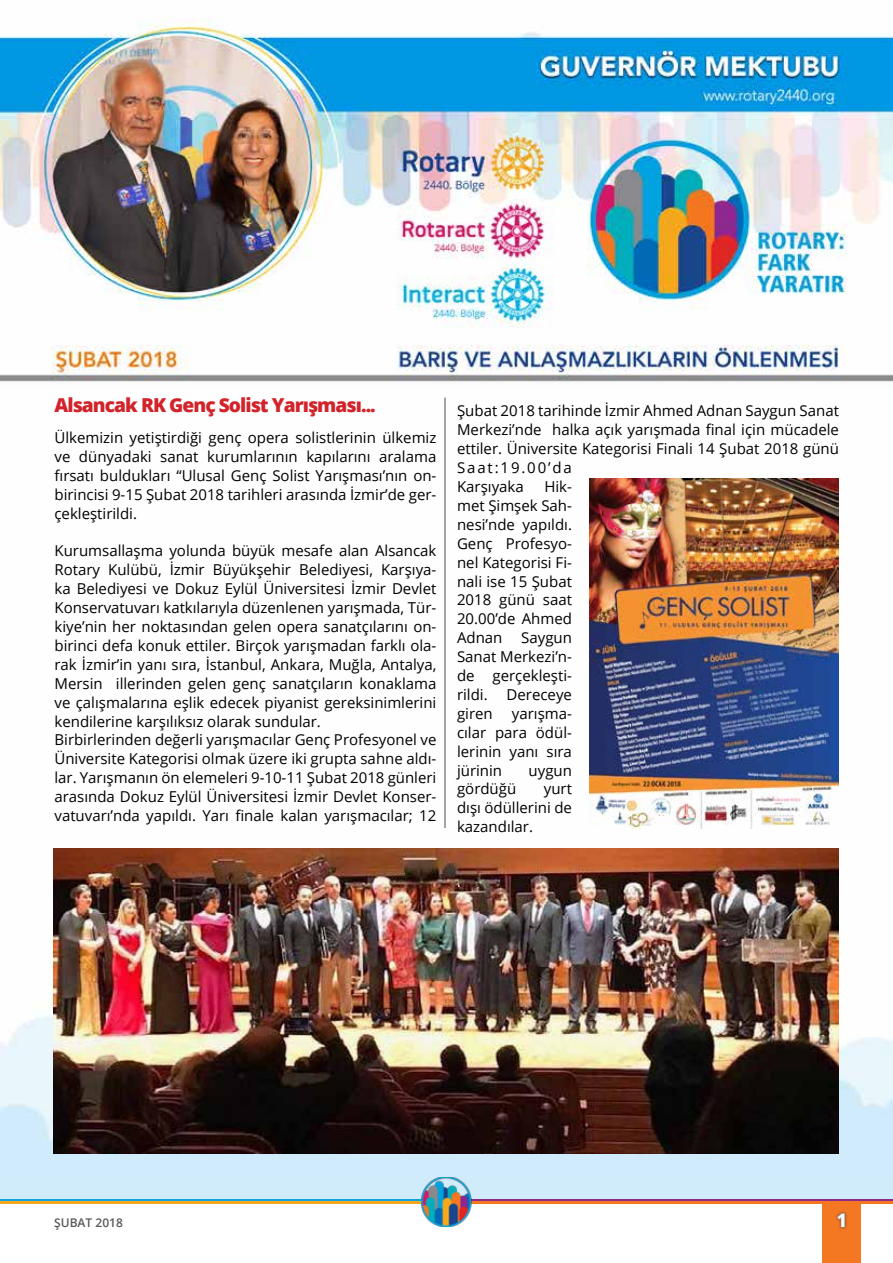
<style>
.page{position:relative;width:893px;height:1263px;background:#fff}
.page>*{position:absolute;margin:0;border:0;box-sizing:border-box;transform-origin:0 0}
.t1{font:800 19.2px "Open Sans";letter-spacing:-.05em;color:#d2232a}
.t2{font:700 18px "Open Sans";color:#fff}
.t3{font:15px/18.9px "Open Sans";color:#000;text-align:justify}
.t4{font:600 12px "Open Sans";color:#58595b}
</style>
<div class="page">
<img style="left:1px;top:1177px;width:892px;height:81px">
<hr style="left:469px;top:1199px;width:424px;height:2px;background:#8f278c">
<hr style="left:469px;top:1201px;width:424px;height:3px;background:#f47721">
<hr style="left:0;top:1199px;width:423px;height:2px;background:#11a1dc">
<hr style="left:0;top:1201px;width:423px;height:3px;background:#f5a81d">
<img style="left:421px;top:1177px;width:51px;height:49px">
<div style="left:823px;top:1203px;width:38px;height:60px;background:#f47721"></div>
<div style="left:834px;top:1210px;width:14px;height:20px;background:#000;opacity:.51"></div>
<svg style="left:836px;top:1212px;width:10px;height:16px"></svg>
<img style="left:0;top:16px;width:893px;height:1161px">
<img style="left:53px;top:848px;width:786px;height:306px">
<hr style="left:444px;top:398px;width:2px;height:430px;background:#939598">
<img style="left:589px;top:479px;width:250px;height:349px">
<p class="t1" style="left:54px;top:391px;width:323px">Alsancak RK Genç Solist Yarışması...</p>
<p class="t3" style="left:54px;top:428px;width:383px">Ülkemizin yetiştirdiği genç opera solistlerinin ülkemiz ve dünyadaki sanat kurumlarının kapılarını aralama fırsatı buldukları “Ulusal Genç Solist Yarışması’nın on&shy;birincisi 9-15 Şubat 2018 tarihleri arasında İzmir’de ger&shy;çekleştirildi.</p>
<p class="t3" style="left:54px;top:541px;width:383px;text-align:left">Kurumsallaşma yolunda büyük mesafe alan Alsancak Rotary Kulübü, İzmir Büyükşehir Belediyesi, Karşıya&shy;ka Belediyesi ve Dokuz Eylül Üniversitesi İzmir Devlet Konservatuvarı katkılarıyla düzenlenen yarışmada, Tür&shy;kiye’nin her noktasından gelen opera sanatçılarını on&shy;birinci defa konuk ettiler. Birçok yarışmadan farklı ola&shy;rak İzmir’in yanı sıra, İstanbul, Ankara, Muğla, Antalya, Mersin illerinden gelen genç sanatçıların konaklama ve çalışmalarına eşlik edecek piyanist gereksinimlerini kendilerine karşılıksız olarak sundular.<br>Birbirlerinden değerli yarışmacılar Genç Profesyonel ve Üniversite Kategorisi olmak üzere iki grupta sahne aldı&shy;lar. Yarışmanın ön elemeleri 9-10-11 Şubat 2018 günleri arasında Dokuz Eylül Üniversitesi İzmir Devlet Konser&shy;vatuvarı’nda yapıldı. Yarı finale kalan yarışmacılar; 12</p>
<p class="t3" style="left:457px;top:401px;width:383px;text-align:left">Şubat 2018 tarihinde İzmir Ahmed Adnan Saygun Sanat Merkezi’nde halka açık yarışmada final için mücadele ettiler. Üniversite Kategorisi Finali 14 Şubat 2018 günü Saat:19.00’da<br>Karşıyaka</p>
<p class="t3" style="left:457px;top:477px;width:116px;text-indent:87px">Hik&shy;met Şimşek Sah&shy;nesi’nde yapıldı.<br>Genç Profesyo&shy;nel Kategorisi Fi&shy;nali ise 15 Şubat 2018 günü saat 20.00’de Ahmed Adnan Saygun Sanat Merkezi’n&shy;de gerçekleşti&shy;rildi.</p>
<p class="t3" style="left:507px;top:685px;width:67px">Dereceye</p>
<p class="t3" style="left:457px;top:704px;width:37px">giren</p>
<p class="t3" style="left:457px;top:704px;width:116px;text-indent:55px">yarışma&shy;cılar para ödül&shy;lerinin yanı sıra jürinin</p>
<p class="t3" style="left:529px;top:760px;width:45px">uygun</p>
<p class="t3" style="left:457px;top:779px;width:61px">gördüğü</p>
<p class="t3" style="left:457px;top:779px;width:116px;text-indent:87px">yurt dışı ödüllerini de kazandılar.</p>
<p class="t4" style="left:54px;top:1214px;width:70px">ŞUBAT 2018</p>
<p class="t2" style="left:837px;top:1207px;width:12px">1</p>
</div>
